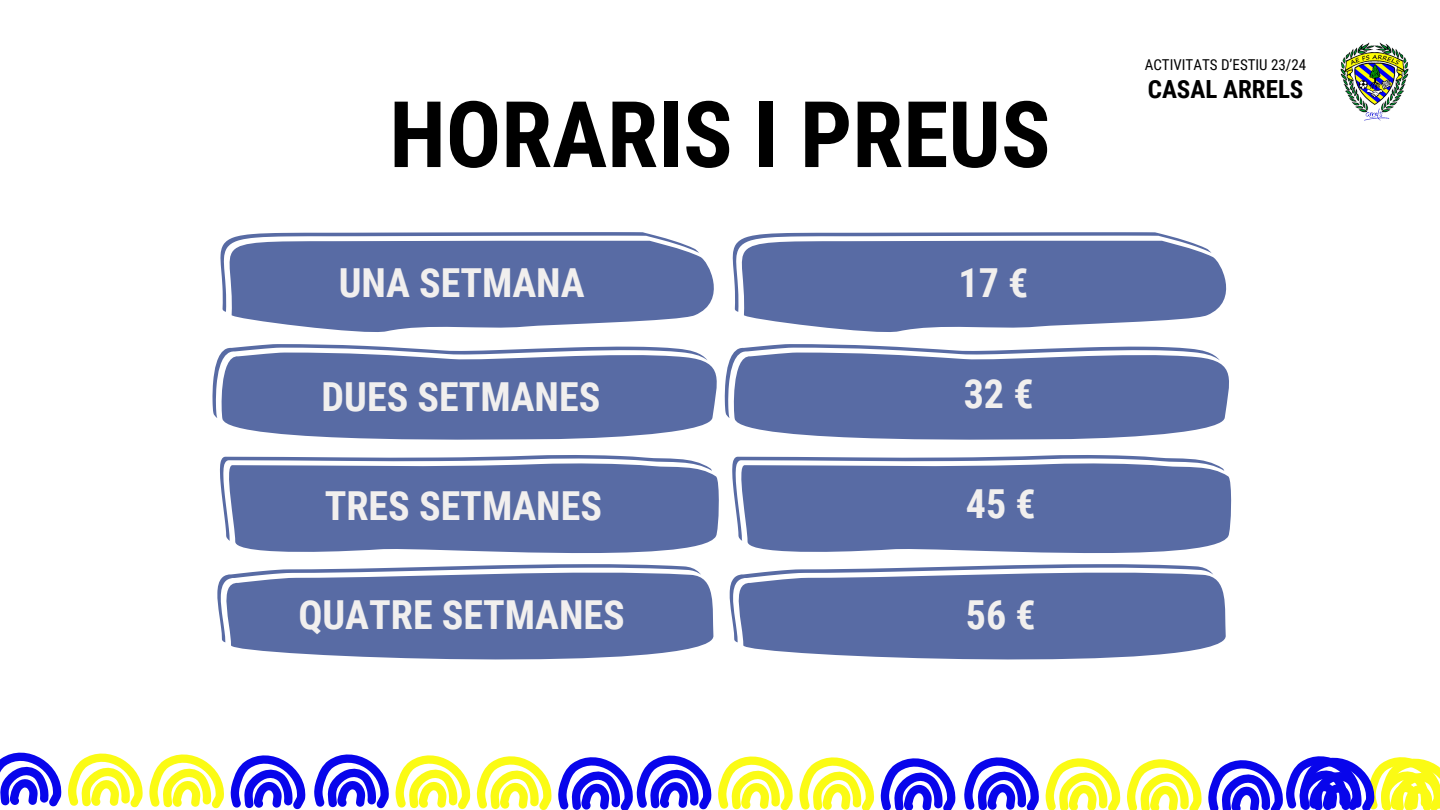
<style>
.page{position:relative;width:1440px;height:810px;background:#fff}
.page>*{position:absolute;margin:0;border:0;box-sizing:border-box;transform-origin:0 0}
.t1{font:700 92px "Roboto Condensed";color:#000}
.t2{font:700 40px "Roboto Condensed";color:#f1efee}
.t3{font:700 25px "Roboto Condensed";color:#000}
.t4{font:15px "Roboto Condensed";color:#000}
</style>
<div class="page">
<img style="left:1340px;top:42px;width:69px;height:79px">
<svg style="left:0;top:752px;width:62px;height:55px"></svg>
<svg style="left:314px;top:754px;width:157px;height:56px"></svg>
<svg style="left:68px;top:753px;width:156px;height:56px"></svg>
<svg style="left:231px;top:755px;width:75px;height:55px"></svg>
<svg style="left:477px;top:755px;width:235px;height:55px"></svg>
<svg style="left:964px;top:757px;width:157px;height:53px"></svg>
<svg style="left:718px;top:756px;width:156px;height:54px"></svg>
<svg style="left:881px;top:758px;width:75px;height:52px"></svg>
<svg style="left:1127px;top:756px;width:313px;height:54px"></svg>
<svg style="left:228px;top:232px;width:443px;height:8px"></svg>
<svg style="left:387px;top:566px;width:305px;height:2px"></svg>
<svg style="left:220px;top:455px;width:480px;height:50px"></svg>
<svg style="left:212px;top:344px;width:480px;height:74px"></svg>
<svg style="left:219px;top:351px;width:506px;height:89px;background:#6b7cae"></svg>
<svg style="left:223px;top:463px;width:496px;height:103px;fill:#586ba4"></svg>
<svg style="left:217px;top:568px;width:497px;height:92px;background:#6d7eaf"></svg>
<svg style="left:220px;top:240px;width:491px;height:92px;background:#6c7cae"></svg>
<svg style="left:740px;top:232px;width:443px;height:8px"></svg>
<svg style="left:900px;top:566px;width:304px;height:2px"></svg>
<svg style="left:732px;top:455px;width:480px;height:55px"></svg>
<svg style="left:725px;top:344px;width:479px;height:74px"></svg>
<svg style="left:731px;top:351px;width:498px;height:89px;background:#697aad"></svg>
<svg style="left:736px;top:463px;width:496px;height:103px;fill:#586ba4"></svg>
<svg style="left:729px;top:568px;width:497px;height:92px;background:#6d7eaf"></svg>
<svg style="left:711px;top:240px;width:516px;height:92px;background:#7282b2"></svg>
<p class="t1" style="left:389px;top:82px;width:663px">HORARIS I PREUS</p>
<h2 class="t2" style="left:339px;top:260px;width:247px">UNA SETMANA</h2>
<p class="t2" style="left:959px;top:260px;width:71px">17 €</p>
<p class="t2" style="left:322px;top:374px;width:280px">DUES SETMANES</p>
<h2 class="t2" style="left:964px;top:371px;width:71px">32 €</h2>
<h3 class="t2" style="left:325px;top:483px;width:279px">TRES SETMANES</h3>
<h2 class="t2" style="left:966px;top:481px;width:71px">45 €</h2>
<h3 class="t2" style="left:298px;top:592px;width:328px">QUATRE SETMANES</h3>
<h2 class="t2" style="left:966px;top:592px;width:71px">56 €</h2>
<h4 class="t4" style="left:1145px;top:56px;width:163px">ACTIVITATS D’ESTIU 23/24</h4>
<p class="t3" style="left:1148px;top:75px;width:157px">CASAL ARRELS</p>
</div>
